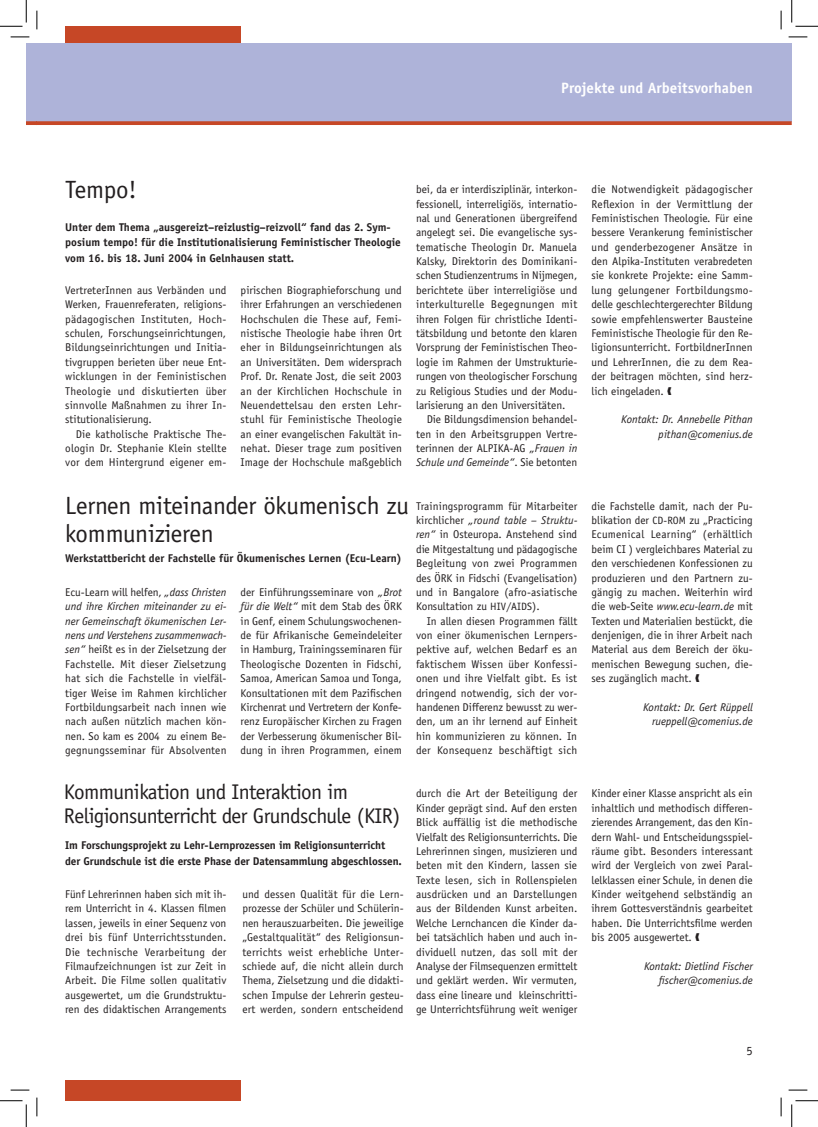
<style>
.page{position:relative;width:818px;height:1127px;background:#fff}
.page>*{position:absolute;margin:0;border:0;box-sizing:border-box;transform-origin:0 0}
.t1{font:25px/27.5px "Officina Sans LT";letter-spacing:-.01em;color:#231f20}
.t2{font:21.25px/23.8px "Officina Sans LT";letter-spacing:-.025em;color:#231f20}
.t3{font:700 15px "Officina Sans";color:#fff}
.t4{font:12.5px "Officina Sans LT";color:#231f20}
.t5{font:11.25px/14.4px "Officina Sans LT";color:#231f20;text-align:justify}
.t6{font:700 11.25px/15.6px "Officina Sans";color:#231f20}
.t7{font:italic 11.25px/14.4px "Officina Sans";color:#231f20;text-align:right}
.s1{font-family:"Officina Sans";font-style:italic}
.s2{font-family:"Officina Sans LT";font-style:normal}
.s3{font-size:10.62px}
</style>
<div class="page">
<div style="left:65px;top:26px;width:176px;height:36px;background:#c64726"></div>
<div style="left:65px;top:1080px;width:176px;height:20px;background:#c64726"></div>
<div style="left:26px;top:44px;width:11px;height:78px;background:#aeb3d9"></div>
<svg style="left:26px;top:121px;width:11px;height:4px"></svg>
<div style="left:37px;top:44px;width:755px;height:78px;background:#aeb3d9"></div>
<svg style="left:37px;top:121px;width:755px;height:4px;background:#c44e31"></svg>
<svg style="left:11px;top:36px;width:18px;height:2px"></svg>
<svg style="left:788px;top:36px;width:19px;height:2px"></svg>
<svg style="left:11px;top:1089px;width:18px;height:1px"></svg>
<svg style="left:788px;top:1089px;width:19px;height:1px"></svg>
<svg style="left:36px;top:11px;width:2px;height:18px"></svg>
<svg style="left:36px;top:1097px;width:2px;height:18px"></svg>
<svg style="left:780px;top:11px;width:2px;height:18px"></svg>
<svg style="left:780px;top:1097px;width:2px;height:18px"></svg>
<svg style="left:0;top:0;width:27px;height:27px"></svg>
<svg style="left:0;top:1100px;width:27px;height:26px"></svg>
<svg style="left:791px;top:0;width:27px;height:27px"></svg>
<svg style="left:791px;top:1100px;width:27px;height:26px"></svg>
<h3 class="t3" style="left:561px;top:78px;width:193px">Projekte und Arbeitsvorhaben</h3>
<h1 class="t1" style="left:65px;top:175px;width:73px">Tempo!</h1>
<p class="t6" style="left:65px;top:219px;width:337px">Unter dem Thema „ausgereizt–reizlustig–reizvoll“ fand das 2. Sym&shy;posium tempo! für die Institutionalisierung Feministischer Theologie vom 16. bis 18. Juni 2004 in Gelnhausen statt.</p>
<p class="t5" style="left:65px;top:283px;width:163px">VertreterInnen aus Verbänden und Werken, Frauenreferaten, religions&shy;pädagogischen Instituten, Hoch&shy;schulen, Forschungseinrichtungen, Bildungseinrichtungen und Initia&shy;tivgruppen berieten über neue Ent&shy;wicklungen in der Feministischen Theologie und diskutierten über sinnvolle Maßnahmen zu ihrer In&shy;stitutionalisierung.</p>
<p class="t5" style="left:65px;top:426px;width:163px;text-indent:11px">Die katholische Praktische The&shy;ologin Dr. Stephanie Klein stellte vor dem Hintergrund eigener em-</p>
<p class="t5" style="left:241px;top:283px;width:163px">pirischen Biographieforschung und ihrer Erfahrungen an verschiedenen Hochschulen die These auf, Femi&shy;nistische Theologie habe ihren Ort eher in Bildungseinrichtungen als an Universitäten. Dem widersprach Prof. Dr. Renate Jost, die seit 2003 an der Kirchlichen Hochschule in Neuendettelsau den ersten Lehr&shy;stuhl für Feministische Theologie an einer evangelischen Fakultät in&shy;nehat. Dieser trage zum positiven Image der Hochschule maßgeblich</p>
<p class="t5" style="left:416px;top:182px;width:163px">bei, da er interdisziplinär, interkon&shy;fessionell, interreligiös, internatio&shy;nal und Generationen übergreifend angelegt sei. Die evangelische sys&shy;tematische Theologin Dr. Manuela Kalsky, Direktorin des Dominikani&shy;schen Studienzentrums in Nijmegen, berichtete über interreligiöse und interkulturelle Begegnungen mit ihren Folgen für christliche Identi&shy;tätsbildung und betonte den klaren Vorsprung der Feministischen Theo&shy;logie im Rahmen der Umstrukturie&shy;rungen von theologischer Forschung zu Religious Studies und der Modu&shy;larisierung an den Universitäten.</p>
<p class="t5" style="left:416px;top:412px;width:163px;text-indent:11px">Die Bildungsdimension behandel&shy;ten in den Arbeitsgruppen Vertre&shy;terinnen der ALPIKA-AG <span class="s1">„Frauen in</span></p>
<p class="t7" style="left:416px;top:455px;width:163px">Schule und Gemeinde“<span class="s2">. Sie betonten</span></p>
<p class="t5" style="left:591px;top:182px;width:163px">die Notwendigkeit pädagogischer Reflexion in der Vermittlung der Feministischen Theologie. Für eine bessere Verankerung feministischer und genderbezogener Ansätze in den Alpika-Instituten verabredeten sie konkrete Projekte: eine Samm&shy;lung gelungener Fortbildungsmo&shy;delle geschlechtergerechter Bildung sowie empfehlenswerter Bausteine Feministische Theologie für den Re&shy;ligionsunterricht. FortbildnerInnen und LehrerInnen, die zu dem Rea&shy;der beitragen möchten, sind herz&shy;lich eingeladen.</p>
<p class="t7" style="left:621px;top:412px;width:133px">Kontakt: Dr. Annebelle Pithan pithan@comenius.de</p>
<h1 class="t1" style="left:65px;top:491px;width:345px">Lernen miteinander ökumenisch zu kommunizieren</h1>
<p class="t6" style="left:65px;top:550px;width:338px">Werkstattbericht der Fachstelle für Ökumenisches Lernen (Ecu-Learn)</p>
<p class="t5" style="left:241px;top:585px;width:163px">der Einführungsseminare von <span class="s1">„Brot für die Welt“</span> mit dem Stab des ÖRK in Genf, einem Schulungswochenen&shy;de für Afrikanische Gemeindeleiter in Hamburg, Trainingsseminaren für Theologische Dozenten in Fidschi, Samoa, American Samoa und Tonga, Konsultationen mit dem Pazifischen Kirchenrat und Vertretern der Konfe&shy;renz Europäischer Kirchen zu Fragen der Verbesserung ökumenischer Bil&shy;dung in ihren Programmen, einem</p>
<p class="t5" style="left:65px;top:585px;width:163px">Ecu-Learn will helfen, <span class="s1">„dass Christen</span></p>
<p class="t7" style="left:65px;top:599px;width:163px;text-align:justify">und ihre Kirchen miteinander zu ei&shy;ner Gemeinschaft ökumenischen Ler&shy;nens und Verstehens zusammenwach-</p>
<p class="t5" style="left:65px;top:642px;width:163px"><span class="s1">sen“</span> heißt es in der Zielsetzung der Fachstelle. Mit dieser Zielsetzung hat sich die Fachstelle in vielfäl&shy;tiger Weise im Rahmen kirchlicher Fortbildungsarbeit nach innen wie nach außen nützlich machen kön&shy;nen. So kam es 2004 zu einem Be&shy;gegnungsseminar für Absolventen</p>
<p class="t5" style="left:416px;top:498px;width:163px">Trainingsprogramm für Mitarbeiter</p>
<p class="t7" style="left:416px;top:513px;width:163px"><span class="s2">kirchlicher</span> „round table – Struktu-</p>
<p class="t5" style="left:416px;top:527px;width:163px"><span class="s1">ren“</span> in Osteuropa. Anstehend sind die Mitgestaltung und pädagogische Begleitung von zwei Programmen des ÖRK in Fidschi (Evangelisation) und in Bangalore (afro-asiatische Konsultation zu <span class="s3">HIV/AIDS</span>).</p>
<p class="t5" style="left:416px;top:613px;width:163px;text-indent:11px">In allen diesen Programmen fällt von einer ökumenischen Lernpers&shy;pektive auf, welchen Bedarf es an faktischem Wissen über Konfessi&shy;onen und ihre Vielfalt gibt. Es ist dringend notwendig, sich der vor&shy;handenen Differenz bewusst zu wer&shy;den, um an ihr lernend auf Einheit hin kommunizieren zu können. In der Konsequenz beschäftigt sich</p>
<p class="t5" style="left:591px;top:498px;width:163px">die Fachstelle damit, nach der Pu&shy;blikation der <span class="s3">CD-ROM</span> zu „Practicing Ecumenical Learning“ (erhältlich beim CI ) vergleichbares Material zu den verschiedenen Konfessionen zu produzieren und den Partnern zu&shy;gängig zu machen. Weiterhin wird</p>
<p class="t7" style="left:591px;top:599px;width:163px"><span class="s2">die web-Seite</span> www.ecu-learn.de <span class="s2">mit</span></p>
<p class="t5" style="left:591px;top:613px;width:163px">Texten und Materialien bestückt, die denjenigen, die in ihrer Arbeit nach Material aus dem Bereich der öku&shy;menischen Bewegung suchen, die&shy;ses zugänglich macht.</p>
<p class="t7" style="left:643px;top:700px;width:111px">Kontakt: Dr. Gert Rüppell rueppell@comenius.de</p>
<h2 class="t2" style="left:64px;top:779px;width:338px">Kommunikation und Interaktion im<br>Religionsunterricht der Grundschule (KIR)</h2>
<p class="t6" style="left:65px;top:837px;width:338px">Im Forschungsprojekt zu Lehr-Lernprozessen im Religionsunterricht der Grundschule ist die erste Phase der Datensammlung abgeschlossen.</p>
<p class="t5" style="left:65px;top:886px;width:163px">Fünf Lehrerinnen haben sich mit ih&shy;rem Unterricht in 4. Klassen filmen lassen, jeweils in einer Sequenz von drei bis fünf Unterrichtsstunden.<br>Die technische Verarbeitung der Filmaufzeichnungen ist zur Zeit in Arbeit. Die Filme sollen qualitativ ausgewertet, um die Grundstruktu&shy;ren des didaktischen Arrangements</p>
<p class="t5" style="left:242px;top:886px;width:163px">und dessen Qualität für die Lern&shy;prozesse der Schüler und Schülerin&shy;nen herauszuarbeiten. Die jeweilige „Gestaltqualität“ des Religionsun&shy;terrichts weist erhebliche Unter&shy;schiede auf, die nicht allein durch Thema, Zielsetzung und die didakti&shy;schen Impulse der Lehrerin gesteu&shy;ert werden, sondern entscheidend</p>
<p class="t5" style="left:416px;top:786px;width:163px">durch die Art der Beteiligung der Kinder geprägt sind. Auf den ersten Blick auffällig ist die methodische Vielfalt des Religionsunterrichts. Die Lehrerinnen singen, musizieren und beten mit den Kindern, lassen sie Texte lesen, sich in Rollenspielen ausdrücken und an Darstellungen aus der Bildenden Kunst arbeiten.<br>Welche Lernchancen die Kinder da&shy;bei tatsächlich haben und auch in&shy;dividuell nutzen, das soll mit der Analyse der Filmsequenzen ermittelt und geklärt werden. Wir vermuten, dass eine lineare und kleinschritti&shy;ge Unterrichtsführung weit weniger</p>
<p class="t5" style="left:591px;top:786px;width:163px">Kinder einer Klasse anspricht als ein inhaltlich und methodisch differen&shy;zierendes Arrangement, das den Kin&shy;dern Wahl- und Entscheidungsspiel&shy;räume gibt. Besonders interessant wird der Vergleich von zwei Paral&shy;lelklassen einer Schule, in denen die Kinder weitgehend selbständig an ihrem Gottesverständnis gearbeitet haben. Die Unterrichtsfilme werden bis 2005 ausgewertet.</p>
<p class="t7" style="left:644px;top:958px;width:110px">Kontakt: Dietlind Fischer fischer@comenius.de</p>
<p class="t4" style="left:746px;top:1043px;width:8px">5</p>
</div>
